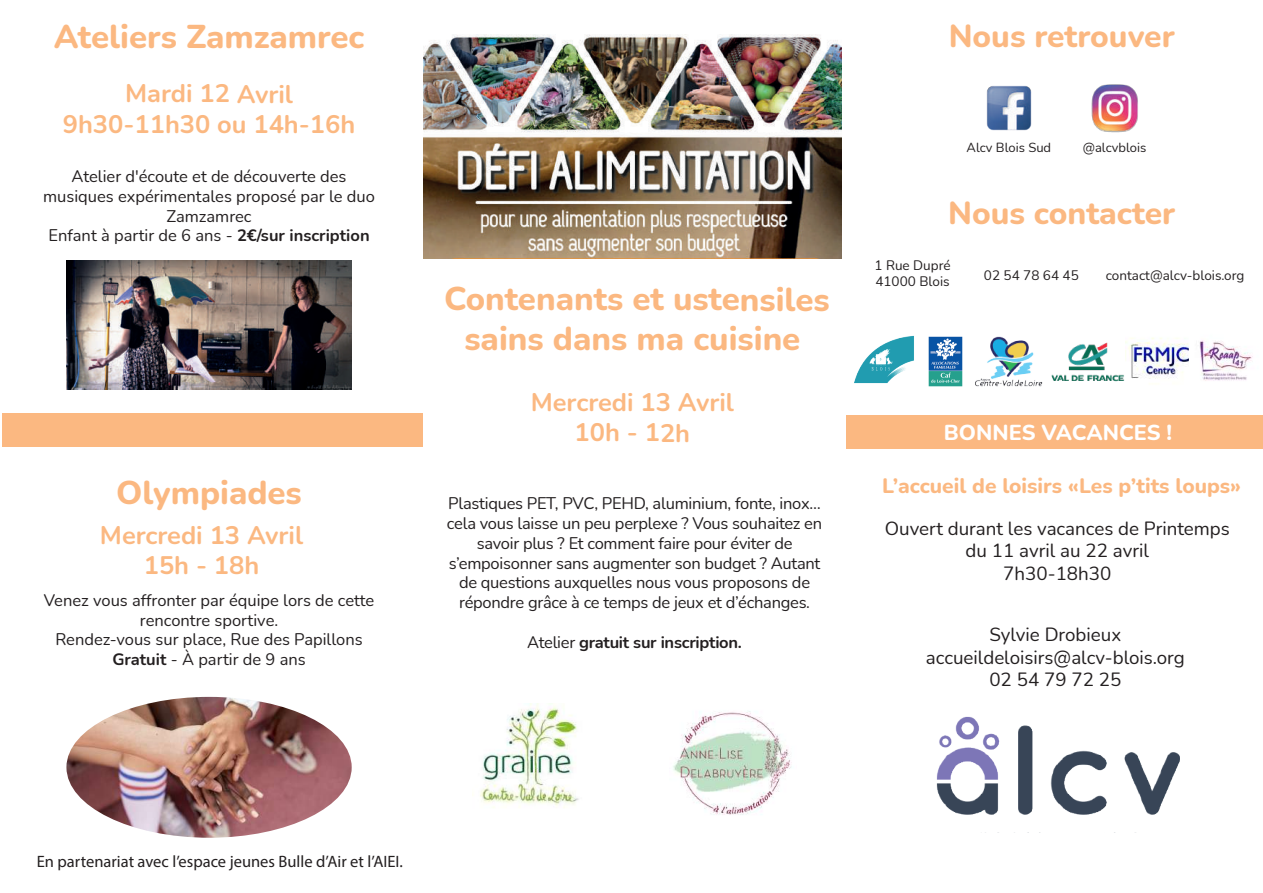
<style>
.page{position:relative;width:1263px;height:893px;background:#fff}
.page>*{position:absolute;margin:0;border:0;box-sizing:border-box;transform-origin:0 0}
.t1{font:800 33px/39.6px "Nunito";color:#fbb881;text-align:center}
.t2{font:800 31.8px "Nunito";color:#fbb881}
.t3{font:700 25.35px/30.5px "Nunito";color:#fbb881;text-align:center}
.t4{font:800 21.6px "Nunito";color:#fff}
.t5{font:800 21px "Nunito";color:#fbb881}
.t6{font:18.75px/22.5px "Nunito";color:#231f20;text-align:center}
.t7{font:16.5px/19.8px "Nunito";letter-spacing:-.015em;color:#231f20;text-align:center}
.t8{font:16.5px "Myriad Pro";color:#231f20}
.t9{font:700 16.5px "Nunito";letter-spacing:-.015em;color:#231f20}
.t10{font:13.5px/16.2px "Nunito";color:#231f20}
.t11{font:13.05px "Nunito";color:#231f20}
.s1{font-weight:700}
.s2{font-weight:400}
</style>
<div class="page">
<img style="left:1091px;top:84px;width:47px;height:49px">
<img style="left:986px;top:85px;width:46px;height:46px">
<img style="left:937px;top:716px;width:242px;height:117px">
<div style="left:847px;top:415px;width:416px;height:33px;background:#fbb881"></div>
<img style="left:928px;top:336px;width:29px;height:51px">
<img style="left:854px;top:335px;width:60px;height:49px">
<img style="left:957px;top:336px;width:80px;height:51px">
<img style="left:1037px;top:341px;width:89px;height:46px">
<img style="left:1126px;top:337px;width:63px;height:42px">
<img style="left:1199px;top:340px;width:54px;height:41px">
<img style="left:480px;top:704px;width:99px;height:104px">
<img style="left:673px;top:711px;width:119px;height:104px">
<img style="left:423px;top:34px;width:418px;height:224px">
<div style="left:2px;top:414px;width:421px;height:33px;background:#fbb881"></div>
<img style="left:66px;top:260px;width:286px;height:129px">
<img style="left:66px;top:697px;width:286px;height:141px">
<h1 class="t1" style="left:54px;top:15px;width:312px">Ateliers Zamzamrec</h1>
<h3 class="t3" style="left:63px;top:77px;width:294px">Mardi 12 Avril<br>9h30-11h30 ou 14h-16h</h3>
<p class="t7" style="left:43px;top:166px;width:333px">Atelier d'écoute et de découverte des musiques expérimentales proposé par le duo Zamzamrec<br>Enfant à partir de 6 ans - <span class="s1">2€/sur inscription</span></p>
<h1 class="t1" style="left:116px;top:471px;width:187px">Olympiades</h1>
<h3 class="t3" style="left:100px;top:519px;width:205px">Mercredi 13 Avril<br>15h - 18h</h3>
<p class="t7" style="left:44px;top:590px;width:332px">Venez vous affronter par équipe lors de cette rencontre sportive.<br>Rendez-vous sur place, Rue des Papillons <span class="s1">Gratuit</span> - À partir de 9 ans</p>
<h1 class="t1" style="left:444px;top:278px;width:387px">Contenants et ustensiles sains dans ma cuisine</h1>
<h3 class="t3" style="left:531px;top:386px;width:205px">Mercredi 13 Avril<br>10h - 12h</h3>
<p class="t7" style="left:447px;top:493px;width:377px">Plastiques PET, PVC, PEHD, aluminium, fonte, inox… cela vous laisse un peu perplexe ? Vous souhaitez en savoir plus ? Et comment faire pour éviter de s’empoisonner sans augmenter son budget ? Autant de questions auxquelles nous vous proposons de répondre grâce à ce temps de jeux et d’échanges.</p>
<p class="t9" style="left:527px;top:630px;width:216px"><span class="s2">Atelier</span> gratuit sur inscription.</p>
<h2 class="t2" style="left:949px;top:14px;width:228px">Nous retrouver</h2>
<p class="t11" style="left:967px;top:139px;width:86px">Alcv Blois Sud</p>
<p class="t11" style="left:1083px;top:139px;width:65px">@alcvblois</p>
<h2 class="t2" style="left:948px;top:191px;width:229px">Nous contacter</h2>
<p class="t10" style="left:874px;top:257px;width:78px">1 Rue Dupré<br>41000 Blois</p>
<p class="t10" style="left:984px;top:267px;width:96px">02 54 78 64 45</p>
<p class="t10" style="left:1106px;top:266px;width:140px">contact@alcv-blois.org</p>
<h3 class="t4" style="left:944px;top:413px;width:230px">BONNES VACANCES !</h3>
<h3 class="t4" style="left:944px;top:417px;width:230px">BONNES VACANCES !</h3>
<p class="t5" style="left:882px;top:471px;width:361px">L’accueil de loisirs «Les p’tits loups»</p>
<p class="t6" style="left:885px;top:516px;width:347px">Ouvert durant les vacances de Printemps du 11 avril au 22 avril<br>7h30-18h30</p>
<p class="t6" style="left:926px;top:623px;width:260px">Sylvie Drobieux accueildeloisirs@alcv-blois.org<br>02 54 79 72 25</p>
<p class="t8" style="left:37px;top:851px;width:368px">En partenariat avec l’espace jeunes Bulle d’Air et l’AIEI.</p>
</div>
